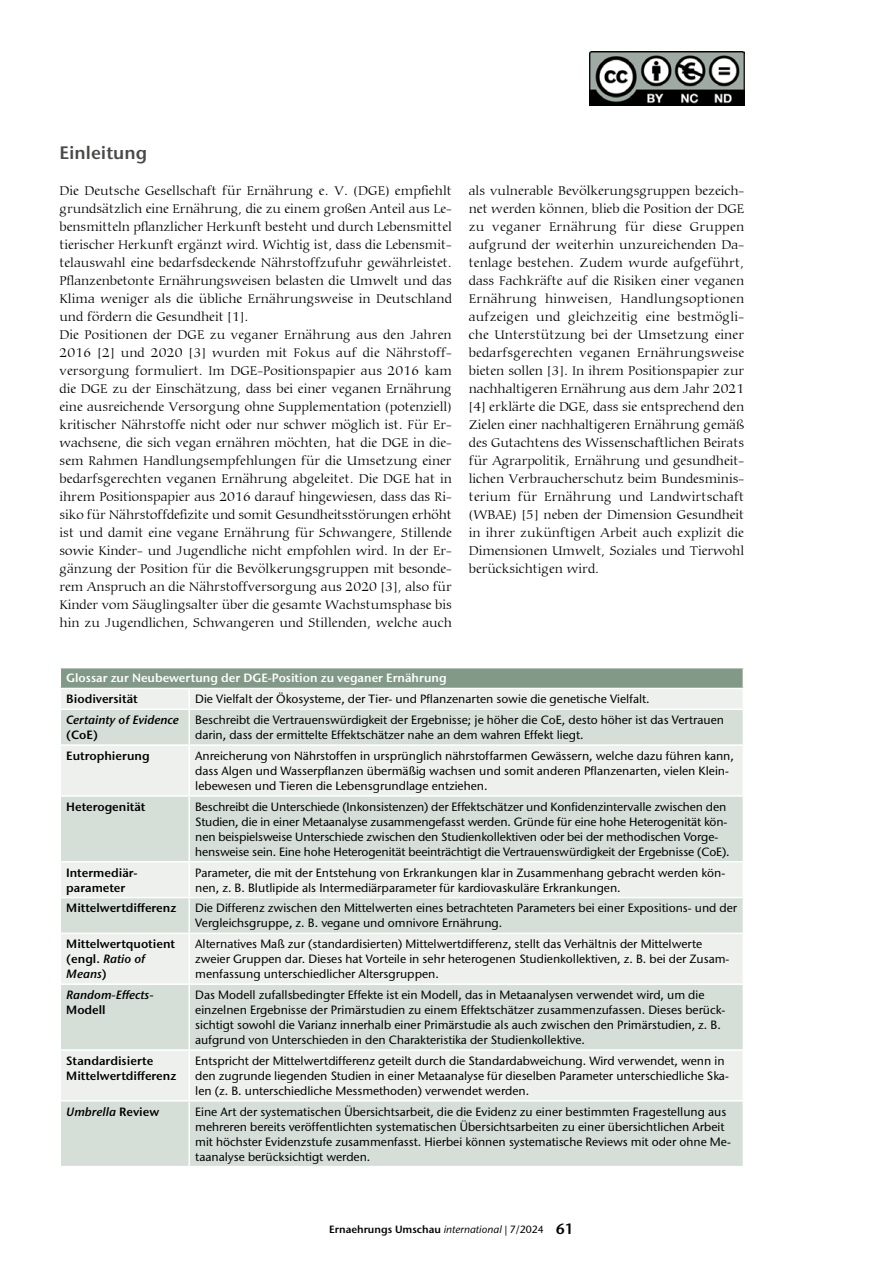
<style>
.page{position:relative;width:893px;height:1263px;background:#fff}
.page>*{position:absolute;margin:0;border:0;box-sizing:border-box;transform-origin:0 0}
.t1{font:600 18px "Stone Sans ITC Pro";color:#494948}
.t2{font:300 13.5px/18px "Carmina BT";color:#000}
.t3{font:500 12px/15px "Stone Sans ITC Std";color:#000}
.t4{font:600 12px/15px "Stone Sans ITC Pro";color:#000}
.t5{font:600 12px "Stone Sans ITC Pro";color:#fff}
.t6{font:italic 600 12px "Stone Sans ITC Pro";color:#000}
.t7{font:600 10.5px "Stone Sans ITC Pro";color:#000}
.s1{font-style:italic}
.s2{font-style:normal}
.s3{font-family:"Stone Sans ITC Std";font-weight:500;font-style:italic}
.s4{font-family:"Stone Sans ITC Std";font-weight:500}
.s5{font-size:15px}
</style>
<div class="page">
<div style="left:60px;top:668px;width:683px;height:20px;background:#819986"></div>
<div style="left:61px;top:689px;width:682px;height:19px;background:#edf0ed"></div>
<svg style="left:61px;top:710px;width:682px;height:456px;background:#dfe5e0"></svg>
<svg style="left:60px;top:668px;width:1px;height:20px"></svg>
<svg style="left:188px;top:689px;width:2px;height:19px"></svg>
<hr style="left:188px;top:710px;width:2px;height:34px;background:#fff">
<hr style="left:60px;top:744px;width:129px;height:2px;background:#fff">
<hr style="left:189px;top:744px;width:555px;height:2px;background:#fff">
<hr style="left:188px;top:746px;width:2px;height:49px;background:#fff">
<hr style="left:60px;top:795px;width:129px;height:2px;background:#fff">
<hr style="left:189px;top:795px;width:555px;height:2px;background:#fff">
<hr style="left:188px;top:797px;width:2px;height:64px;background:#fff">
<hr style="left:60px;top:861px;width:129px;height:1px;background:#fff">
<hr style="left:189px;top:861px;width:555px;height:1px;background:#fff">
<hr style="left:188px;top:862px;width:2px;height:35px;background:#fff">
<hr style="left:60px;top:897px;width:129px;height:1px;background:#fff">
<hr style="left:189px;top:897px;width:555px;height:1px;background:#fff">
<hr style="left:188px;top:898px;width:2px;height:34px;background:#fff">
<hr style="left:60px;top:932px;width:129px;height:2px;background:#fff">
<hr style="left:189px;top:932px;width:555px;height:2px;background:#fff">
<hr style="left:188px;top:934px;width:2px;height:49px;background:#fff">
<hr style="left:60px;top:983px;width:129px;height:2px;background:#fff">
<hr style="left:189px;top:983px;width:555px;height:2px;background:#fff">
<hr style="left:188px;top:985px;width:2px;height:64px;background:#fff">
<hr style="left:60px;top:1049px;width:129px;height:2px;background:#fff">
<hr style="left:189px;top:1049px;width:555px;height:2px;background:#fff">
<hr style="left:188px;top:1051px;width:2px;height:49px;background:#fff">
<hr style="left:60px;top:1100px;width:129px;height:1px;background:#fff">
<hr style="left:189px;top:1100px;width:555px;height:1px;background:#fff">
<hr style="left:188px;top:1101px;width:2px;height:65px;background:#fff">
<img style="left:590px;top:51px;width:154px;height:54px">
<h1 class="t1" style="left:60px;top:142px;width:89px">Einleitung</h1>
<p class="t2" style="left:60px;top:182px;width:394px">Die Deutsche Gesellschaft für Ernährung e. V. (DGE) empfiehlt grundsätzlich eine Ernährung, die zu einem großen Anteil aus Le&shy;bensmitteln pflanzlicher Herkunft besteht und durch Lebensmittel tierischer Herkunft ergänzt wird. Wichtig ist, dass die Lebensmit&shy;telauswahl eine bedarfsdeckende Nährstoffzufuhr gewährleistet.<br>Pflanzenbetonte Ernährungsweisen belasten die Umwelt und das Klima weniger als die übliche Ernährungsweise in Deutschland und fördern die Gesundheit [1].<br>Die Positionen der DGE zu veganer Ernährung aus den Jahren 2016 [2] und 2020 [3] wurden mit Fokus auf die Nährstoff&shy;versorgung formuliert. Im DGE-Positionspapier aus 2016 kam die DGE zu der Einschätzung, dass bei einer veganen Ernährung eine ausreichende Versorgung ohne Supplementation (potenziell) kritischer Nährstoffe nicht oder nur schwer möglich ist. Für Er&shy;wachsene, die sich vegan ernähren möchten, hat die DGE in die&shy;sem Rahmen Handlungsempfehlungen für die Umsetzung einer bedarfsgerechten veganen Ernährung abgeleitet. Die DGE hat in ihrem Positionspapier aus 2016 darauf hingewiesen, dass das Ri&shy;siko für Nährstoffdefizite und somit Gesundheitsstörungen erhöht ist und damit eine vegane Ernährung für Schwangere, Stillende sowie Kinder- und Jugendliche nicht empfohlen wird. In der Er&shy;gänzung der Position für die Bevölkerungsgruppen mit besonde&shy;rem Anspruch an die Nährstoffversorgung aus 2020 [3], also für Kinder vom Säuglingsalter über die gesamte Wachstumsphase bis hin zu Jugendlichen, Schwangeren und Stillenden, welche auch</p>
<p class="t2" style="left:469px;top:182px;width:277px;text-align:justify">als vulnerable Bevölkerungsgruppen bezeich&shy;net werden können, blieb die Position der DGE zu veganer Ernährung für diese Gruppen aufgrund der weiterhin unzureichenden Da&shy;tenlage bestehen. Zudem wurde aufgeführt, dass Fachkräfte auf die Risiken einer veganen Ernährung hinweisen, Handlungsoptionen aufzeigen und gleichzeitig eine bestmögli&shy;che Unterstützung bei der Umsetzung einer bedarfsgerechten veganen Ernährungsweise bieten sollen [3]. In ihrem Positionspapier zur nachhaltigeren Ernährung aus dem Jahr 2021 [4] erklärte die DGE, dass sie entsprechend den Zielen einer nachhaltigeren Ernährung gemäß des Gutachtens des Wissenschaftlichen Beirats für Agrarpolitik, Ernährung und gesundheit&shy;lichen Verbraucherschutz beim Bundesminis&shy;terium für Ernährung und Landwirtschaft (WBAE) [5] neben der Dimension Gesundheit in ihrer zukünftigen Arbeit auch explizit die Dimensionen Umwelt, Soziales und Tierwohl berücksichtigen wird.</p>
<p class="t5" style="left:66px;top:671px;width:382px">Glossar zur Neubewertung der DGE-Position zu veganer Ernährung</p>
<p class="t4" style="left:66px;top:691px;width:73px">Biodiversität</p>
<p class="t3" style="left:195px;top:691px;width:456px">Die Vielfalt der Ökosysteme, der Tier- und Pflanzenarten sowie die genetische Vielfalt.</p>
<p class="t6" style="left:66px;top:713px;width:114px">Certainty of Evidence</p>
<p class="t4" style="left:66px;top:727px;width:33px">(CoE)</p>
<p class="t3" style="left:195px;top:712px;width:530px">Beschreibt die Vertrauenswürdigkeit der Ergebnisse; je höher die CoE, desto höher ist das Vertrauen darin, dass der ermittelte Effektschätzer nahe an dem wahren Effekt liegt.</p>
<p class="t4" style="left:66px;top:748px;width:85px">Eutrophierung</p>
<p class="t3" style="left:195px;top:748px;width:540px">Anreicherung von Nährstoffen in ursprünglich nährstoffarmen Gewässern, welche dazu führen kann, dass Algen und Wasserpflanzen übermäßig wachsen und somit anderen Pflanzenarten, vielen Klein&shy;lebewesen und Tieren die Lebensgrundlage entziehen.</p>
<p class="t4" style="left:66px;top:799px;width:81px">Heterogenität</p>
<p class="t3" style="left:195px;top:799px;width:536px">Beschreibt die Unterschiede (Inkonsistenzen) der Effektschätzer und Konfidenzintervalle zwischen den Studien, die in einer Metaanalyse zusammengefasst werden. Gründe für eine hohe Heterogenität kön&shy;nen beispielsweise Unterschiede zwischen den Studienkollektiven oder bei der methodischen Vorge&shy;hensweise sein. Eine hohe Heterogenität beeinträchtigt die Vertrauenswürdigkeit der Ergebnisse (CoE).</p>
<p class="t4" style="left:66px;top:865px;width:73px">Intermediär&shy;parameter</p>
<p class="t3" style="left:195px;top:865px;width:531px">Parameter, die mit der Entstehung von Erkrankungen klar in Zusammenhang gebracht werden kön&shy;nen, z. B. Blutlipide als Intermediärparameter für kardiovaskuläre Erkrankungen.</p>
<p class="t4" style="left:66px;top:901px;width:112px">Mittelwertdifferenz</p>
<p class="t3" style="left:195px;top:900px;width:543px">Die Differenz zwischen den Mittelwerten eines betrachteten Parameters bei einer Expositions- und der<br>Vergleichsgruppe, z. B. vegane und omnivore Ernährung.</p>
<p class="t4" style="left:66px;top:936px;width:110px">Mittelwertquotient (engl. <span class="s1">Ratio of<br>Means</span>)</p>
<p class="t3" style="left:195px;top:936px;width:536px">Alternatives Maß zur (standardisierten) Mittelwertdifferenz, stellt das Verhältnis der Mittelwerte zweier Gruppen dar. Dieses hat Vorteile in sehr heterogenen Studienkollektiven, z. B. bei der Zusam&shy;menfassung unterschiedlicher Altersgruppen.</p>
<p class="t6" style="left:66px;top:987px;width:89px">Random-Effects-</p>
<p class="t4" style="left:66px;top:1002px;width:41px">Modell</p>
<p class="t3" style="left:195px;top:987px;width:532px">Das Modell zufallsbedingter Effekte ist ein Modell, das in Metaanalysen verwendet wird, um die einzelnen Ergebnisse der Primärstudien zu einem Effektschätzer zusammenzufassen. Dieses berück&shy;sichtigt sowohl die Varianz innerhalb einer Primärstudie als auch zwischen den Primärstudien, z. B. aufgrund von Unterschieden in den Charakteristika der Studienkollektive.</p>
<p class="t4" style="left:66px;top:1053px;width:112px">Standardisierte<br>Mittelwertdifferenz</p>
<p class="t3" style="left:195px;top:1053px;width:535px">Entspricht der Mittelwertdifferenz geteilt durch die Standardabweichung. Wird verwendet, wenn in den zugrunde liegenden Studien in einer Metaanalyse für dieselben Parameter unterschiedliche Ska&shy;len (z. B. unterschiedliche Messmethoden) verwendet werden.</p>
<p class="t6" style="left:66px;top:1104px;width:94px">Umbrella <span class="s2">Review</span></p>
<p class="t3" style="left:195px;top:1104px;width:537px">Eine Art der systematischen Übersichtsarbeit, die die Evidenz zu einer bestimmten Fragestellung aus mehreren bereits veröffentlichten systematischen Übersichtsarbeiten zu einer übersichtlichen Arbeit mit höchster Evidenzstufe zusammenfasst. Hierbei können systematische Reviews mit oder ohne Me&shy;taanalyse berücksichtigt werden.</p>
<p class="t7" style="left:329px;top:1222px;width:246px">Ernaehrungs Umschau <span class="s3">international</span> <span class="s4">| 7/2024</span> <span class="s5">61</span></p>
</div>
